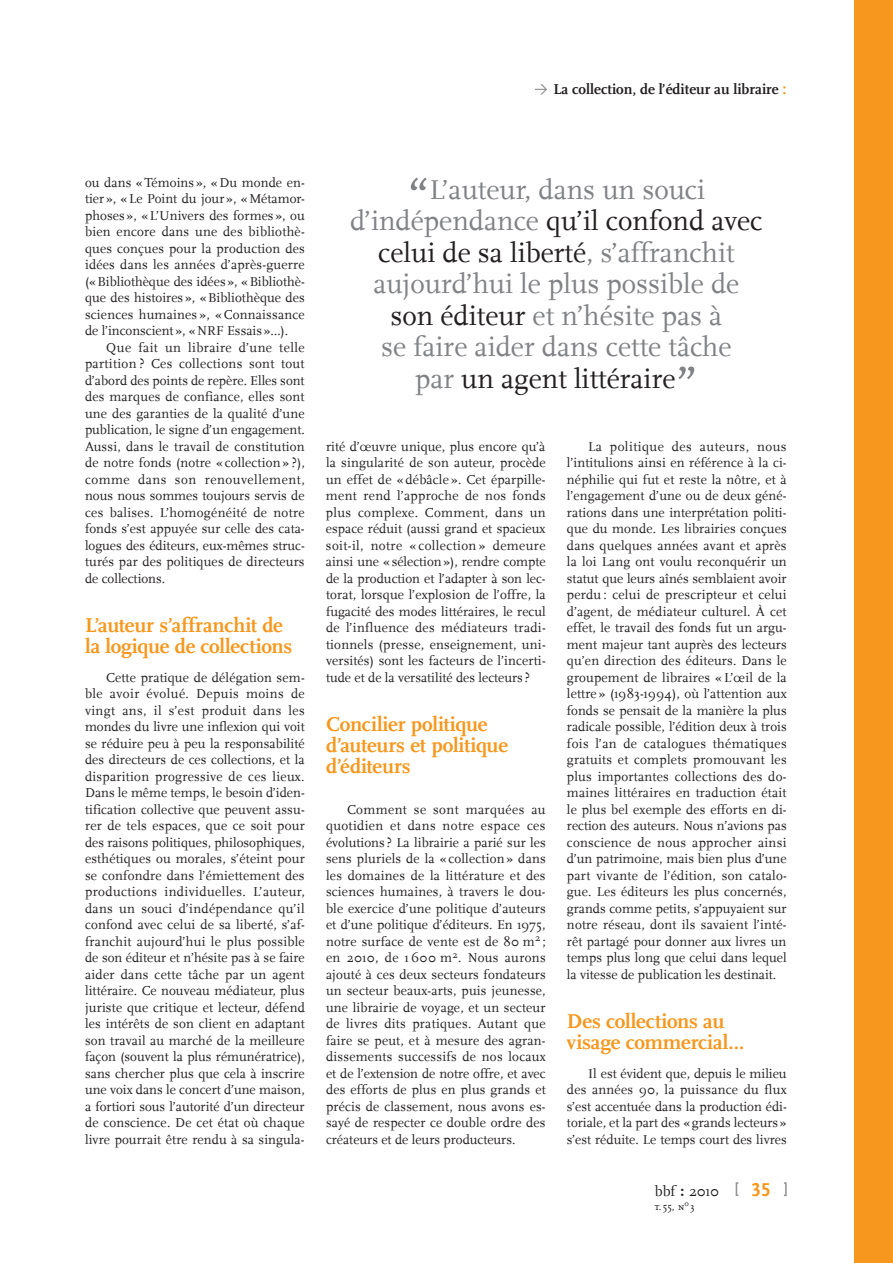
<style>
.page{position:relative;width:893px;height:1263px;background:#fff}
.page>*{position:absolute;margin:0;border:0;box-sizing:border-box;transform-origin:0 0}
.t1{font:28.5px/31.5px "Scala";color:#808285;text-align:center}
.t2{font:700 21px/21px "Scala";letter-spacing:-.01em;color:#f7971d}
.t3{font:700 19.5px "Scala Sans LF";color:#f7971d}
.t4{font:700 15px "Scala";color:#231f20}
.t5{font:15px "Scala";color:#231f20}
.t6{font:13.5px/16.5px "Scala";color:#231f20;text-align:justify}
.t7{font:10.5px "Scala Caps";color:#231f20}
.s1{font-size:16.5px;color:#f7971d}
.s2{font-size:54px}
.s3{color:#231f20}
.s4{font-family:"Scala Sans";font-weight:700}
</style>
<div class="page">
<svg style="left:736px;top:1182px;width:2px;height:14px"></svg>
<svg style="left:784px;top:1182px;width:3px;height:14px"></svg>
<svg style="left:535px;top:84px;width:12px;height:11px"></svg>
<div style="left:855px;top:0;width:38px;height:1263px;background:#f7971d"></div>
<p class="t4" style="left:554px;top:81px;width:235px">La collection, de l’éditeur au libraire <span class="s1">:</span></p>
<p class="t6" style="left:85px;top:174px;width:221px">ou dans «Témoins », «Du monde en&shy;tier », «Le Point du jour », «Métamor&shy;phoses », « L’Univers des formes », ou bien encore dans une des bibliothè&shy;ques conçues pour la production des idées dans les années d’après-guerre («Bibliothèque des idées », «Bibliothè&shy;que des histoires », «Bibliothèque des sciences humaines », «Connaissance de l’inconscient », «NRF Essais »…).</p>
<p class="t6" style="left:85px;top:339px;width:221px;text-indent:21px">Que fait un libraire d’une telle partition ? Ces collections sont tout d’abord des points de repère. Elles sont des marques de confiance, elles sont une des garanties de la qualité d’une publication, le signe d’un engagement.<br>Aussi, dans le travail de constitution de notre fonds (notre « collection » ?), comme dans son renouvellement, nous nous sommes toujours servis de ces balises. L’homogénéité de notre fonds s’est appuyée sur celle des cata&shy;logues des éditeurs, eux-mêmes struc&shy;turés par des politiques de directeurs de collections.</p>
<h2 class="t2" style="left:85px;top:615px;width:209px">L’auteur s’affranchit de la logique de collections</h2>
<p class="t6" style="left:85px;top:669px;width:221px;text-indent:21px">Cette pratique de délégation sem&shy;ble avoir évolué. Depuis moins de vingt ans, il s’est produit dans les mondes du livre une inflexion qui voit se réduire peu à peu la responsabilité des directeurs de ces collections, et la disparition progressive de ces lieux.<br>Dans le même temps, le besoin d’iden&shy;tification collective que peuvent assu&shy;rer de tels espaces, que ce soit pour des raisons politiques, philosophiques, esthétiques ou morales, s’éteint pour se confondre dans l’émiettement des productions individuelles. L’auteur, dans un souci d’indépendance qu’il confond avec celui de sa liberté, s’af&shy;franchit aujourd’hui le plus possible de son éditeur et n’hésite pas à se faire aider dans cette tâche par un agent littéraire. Ce nouveau médiateur, plus juriste que critique et lecteur, défend les intérêts de son client en adaptant son travail au marché de la meilleure façon (souvent la plus rémunératrice), sans chercher plus que cela à inscrire une voix dans le concert d’une maison, a fortiori sous l’autorité d’un directeur de conscience. De cet état où chaque livre pourrait être rendu à sa singula-</p>
<h1 class="t1" style="left:350px;top:174px;width:414px"><span class="s2">“</span>L’auteur, dans un souci d’indépendance <span class="s3">qu’il confond avec celui de sa liberté</span>, s’affranchit aujourd’hui le plus possible de <span class="s3">son éditeur</span> et n’hésite pas à<br>se faire aider dans cette tâche<br>par <span class="s3">un agent littéraire</span><span class="s2">”</span></h1>
<p class="t6" style="left:326px;top:438px;width:221px">rité d’œuvre unique, plus encore qu’à la singularité de son auteur, procède un effet de « débâcle ». Cet éparpille&shy;ment rend l’approche de nos fonds plus complexe. Comment, dans un espace réduit (aussi grand et spacieux soit-il, notre « collection » demeure ainsi une « sélection»), rendre compte de la production et l’adapter à son lec&shy;torat, lorsque l’explosion de l’offre, la fugacité des modes littéraires, le recul de l’influence des médiateurs tradi&shy;tionnels (presse, enseignement, uni&shy;versités) sont les facteurs de l’incerti&shy;tude et de la versatilité des lecteurs ?</p>
<h2 class="t2" style="left:326px;top:714px;width:183px">Concilier politique d’auteurs et politique d’éditeurs</h2>
<p class="t6" style="left:326px;top:801px;width:221px;text-indent:21px">Comment se sont marquées au quotidien et dans notre espace ces évolutions ? La librairie a parié sur les sens pluriels de la « collection » dans les domaines de la littérature et des sciences humaines, à travers le dou&shy;ble exercice d’une politique d’auteurs et d’une politique d’éditeurs. En 1975, notre surface de vente est de 80 m<sup>2</sup> ; en 2010, de 1 600 m<sup>2</sup>. Nous aurons ajouté à ces deux secteurs fondateurs un secteur beaux-arts, puis jeunesse, une librairie de voyage, et un secteur de livres dits pratiques. Autant que faire se peut, et à mesure des agran&shy;dissements successifs de nos locaux et de l’extension de notre offre, et avec des efforts de plus en plus grands et précis de classement, nous avons es&shy;sayé de respecter ce double ordre des créateurs et de leurs producteurs.</p>
<p class="t6" style="left:567px;top:438px;width:221px;text-indent:21px">La politique des auteurs, nous l’intitulions ainsi en référence à la ci&shy;néphilie qui fut et reste la nôtre, et à l’engagement d’une ou de deux géné&shy;rations dans une interprétation politi&shy;que du monde. Les librairies conçues dans quelques années avant et après la loi Lang ont voulu reconquérir un statut que leurs aînés semblaient avoir perdu : celui de prescripteur et celui d’agent, de médiateur culturel. À cet effet, le travail des fonds fut un argu&shy;ment majeur tant auprès des lecteurs qu’en direction des éditeurs. Dans le groupement de libraires « L’œil de la lettre » (1983-1994), où l’attention aux fonds se pensait de la manière la plus radicale possible, l’édition deux à trois fois l’an de catalogues thématiques gratuits et complets promouvant les plus importantes collections des do&shy;maines littéraires en traduction était le plus bel exemple des efforts en di&shy;rection des auteurs. Nous n’avions pas conscience de nous approcher ainsi d’un patrimoine, mais bien plus d’une part vivante de l’édition, son catalo&shy;gue. Les éditeurs les plus concernés, grands comme petits, s’appuyaient sur notre réseau, dont ils savaient l’inté&shy;rêt partagé pour donner aux livres un temps plus long que celui dans lequel la vitesse de publication les destinait.</p>
<h2 class="t2" style="left:567px;top:1011px;width:179px">Des collections au visage commercial…</h2>
<p class="t6" style="left:567px;top:1065px;width:221px;text-indent:21px">Il est évident que, depuis le milieu des années 90, la puissance du flux s’est accentuée dans la production édi&shy;toriale, et la part des « grands lecteurs » s’est réduite. Le temps court des livres</p>
<p class="t5" style="left:655px;top:1183px;width:66px">bbf <span class="s4">:</span> 2010</p>
<h3 class="t3" style="left:751px;top:1179px;width:21px">35</h3>
<p class="t7" style="left:655px;top:1200px;width:41px">t. 55, n<sup>o</sup> 3</p>
</div>
